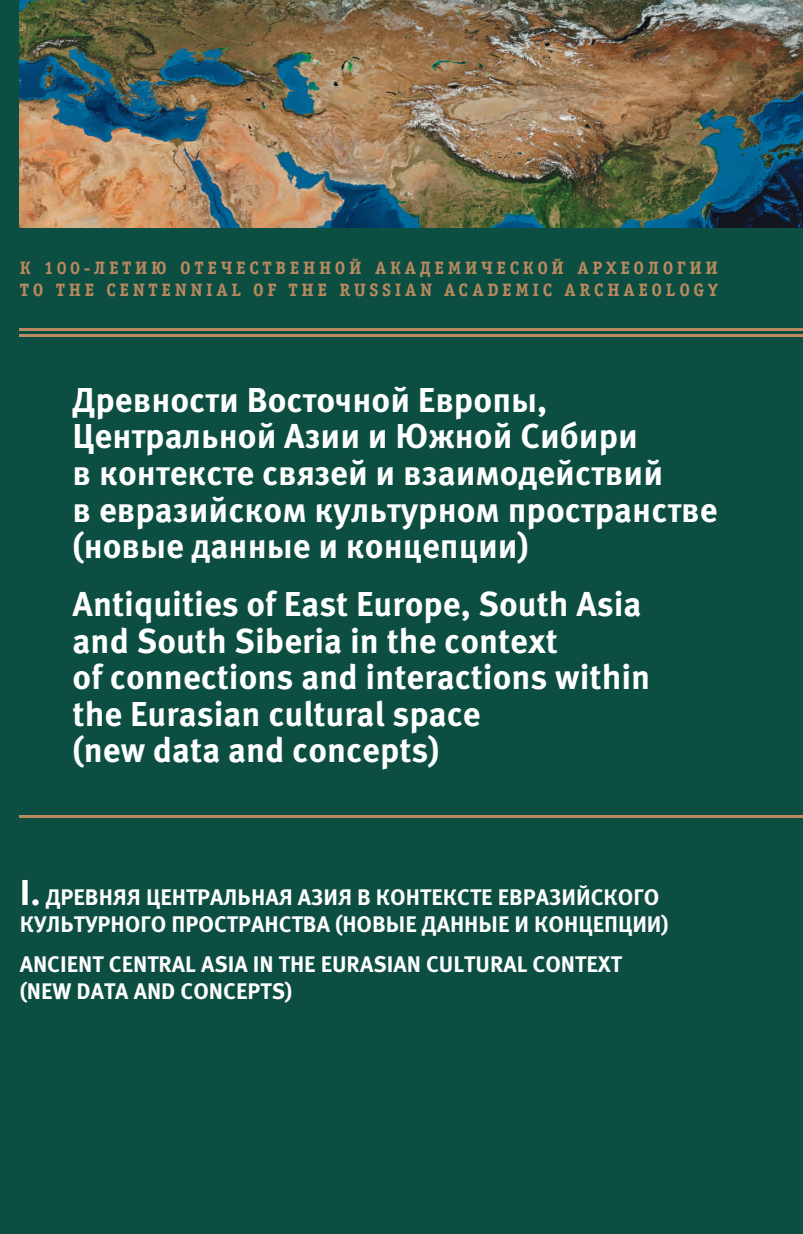
<style>
.page{position:relative;width:803px;height:1234px;background:#fff}
.page>*{position:absolute;margin:0;border:0;box-sizing:border-box;transform-origin:0 0}
.t1{font:700 34.5px/36.6px "Meta Pro";color:#fff}
.t2{font:700 22.5px/27px "Meta Pro";color:#fff}
.t3{font:18px "Officina Serif Bold C";letter-spacing:.2em;color:#ba895e}
.s1{font-size:36px}
</style>
<div class="page">
<div style="left:0;top:0;width:803px;height:1233px;background:#0c4e42"></div>
<img style="left:20px;top:0;width:783px;height:227px">
<hr style="left:20px;top:328px;width:783px;height:3px;background:#ba895e">
<hr style="left:20px;top:334px;width:783px;height:2px;background:#ba895e">
<hr style="left:20px;top:815px;width:783px;height:2px;background:#ba895e">
<p class="t3" style="left:20px;top:257px;width:699px">К 100-ЛЕТИЮ ОТЕЧЕСТВЕННОЙ АКАДЕМИЧЕСКОЙ АРХЕОЛОГИИ</p>
<p class="t3" style="left:20px;top:279px;width:699px">TO THE CENTENNIAL OF THE RUSSIAN ACADEMIC ARCHAEOLOGY</p>
<p class="t1" style="left:73px;top:382px;width:646px">Древности Восточной Европы, Центральной Азии и Южной Сибири<br>в контексте связей и взаимодействий<br>в евразийском культурном пространстве (новые данные и концепции)</p>
<p class="t1" style="left:73px;top:586px;width:579px">Antiquities of East Europe, South Asia and South Siberia in the context<br>of connections and interactions within the Eurasian cultural space<br>(new data and concepts)</p>
<p class="t2" style="left:20px;top:883px;width:650px"><span class="s1">I.</span> ДРЕВНЯЯ ЦЕНТРАЛЬНАЯ АЗИЯ В КОНТЕКСТЕ ЕВРАЗИЙСКОГО<br>КУЛЬТУРНОГО ПРОСТРАНСТВА (НОВЫЕ ДАННЫЕ И КОНЦЕПЦИИ)</p>
<p class="t2" style="left:20px;top:950px;width:604px">ANCIENT CENTRAL ASIA IN THE EURASIAN CULTURAL CONTEXT (NEW DATA AND CONCEPTS)</p>
</div>
